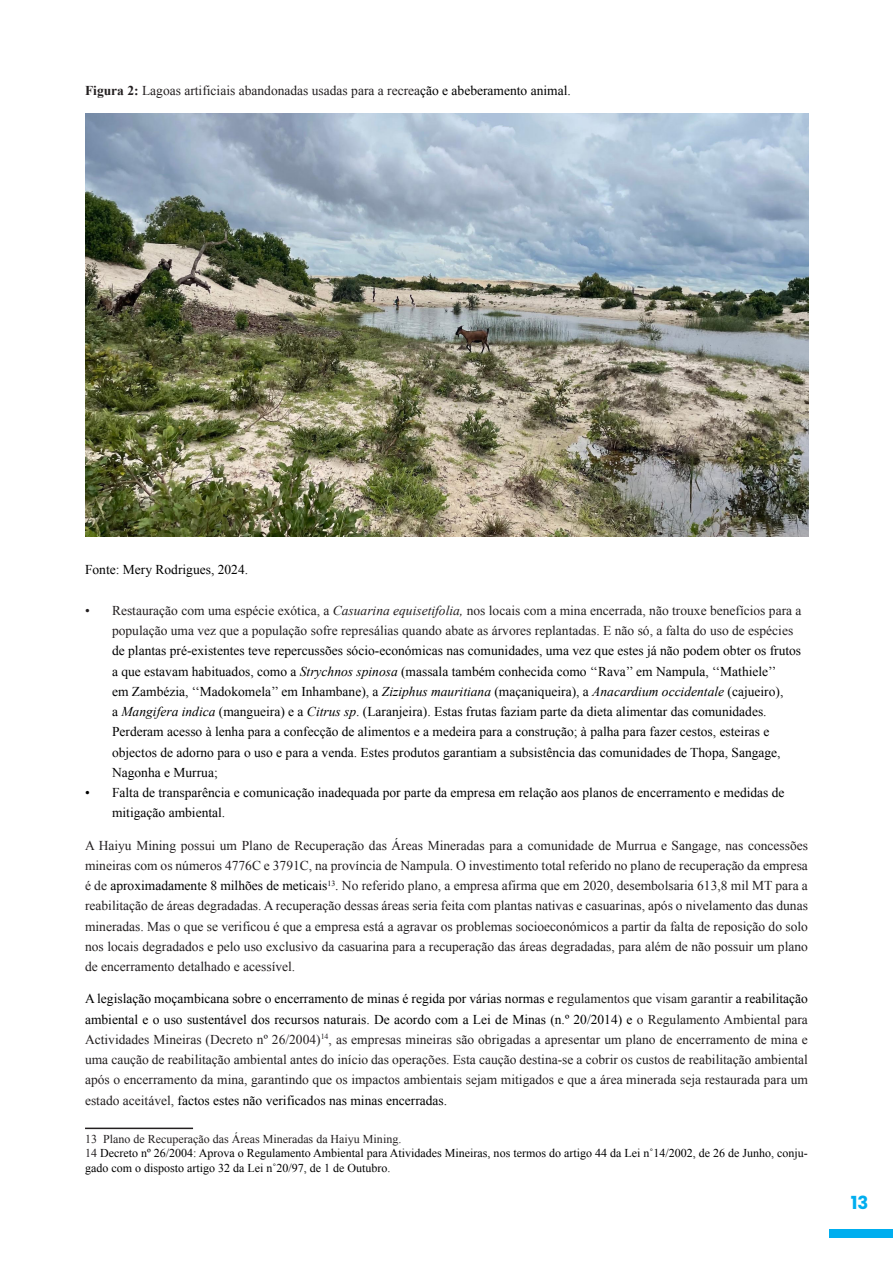
<style>
.page{position:relative;width:893px;height:1263px;background:#fff}
.page>*{position:absolute;margin:0;border:0;box-sizing:border-box;transform-origin:0 0}
.t1{font:700 18px "Poppins";color:#00aeef}
.t2{font:13.5px/20.2px "Times New Roman";color:#231f20;text-align:justify}
.List_Paragraph{font:13.5px/20.2px "Times New Roman";color:#000}
.t3{font:12px/14.4px "Times New Roman";color:#000}
.t4{font:12px "Times New Roman";color:#231f20}
.s1{font-weight:700}
.s2{color:#000}
.s3{color:#231f20}
.s4{font-style:italic;color:#231f20}
.s5{font-style:italic}
</style>
<div class="page">
<div style="left:829px;top:1229px;width:64px;height:9px;background:#00aeef"></div>
<img style="left:85px;top:114px;width:723px;height:423px">
<hr style="left:85px;top:1127px;width:108px;height:2px;background:#231f20">
<p class="t2" style="left:85px;top:80px;width:487px"><span class="s1">Figura 2:</span> Lagoas artificiais abandonadas usadas para a recrea<span class="s2">ção e abeberamento animal.</span></p>
<p class="List_Paragraph" style="left:85px;top:559px;width:165px">Fonte: Mery Rodrigues, 2024.</p>
<p class="List_Paragraph" style="left:112px;top:600px;width:691px;text-indent:-27px"><span class="s3">• Restauração com uma espécie exótica, a</span> <span class="s4">Casuarina equisetifolia,</span> <span class="s3">nos locais com a mina encerrada, não trouxe benefícios para a população uma vez que a população sofre represálias quando abate as árvores replantadas. E não só, a falta do uso de espécies </span>de plantas pré-existentes teve repercussões sócio-económicas nas comunidades, uma vez que estes já não podem obter os frutos a que estavam habituados, como a <span class="s5">Strychnos spinosa</span> (massala também conhecida como ‘‘Rava’’ em Nampula, ‘‘Mathiele’’<br>em Zambézia, ‘‘Madokomela’’ em Inhambane), a <span class="s5">Ziziphus mauritiana</span> (maçaniqueira), a <span class="s5">Anacardium occidentale</span> (cajueiro),<br>a <span class="s5">Mangifera indica</span> (mangueira) e a <span class="s5">Citrus sp</span>. (Laranjeira). Estas frutas faziam parte da dieta alimentar das comunidades.<br>Perderam acesso à lenha para a confecção de alimentos e a medeira para a construção; à palha para fazer cestos, esteiras e objectos de adorno para o uso e para a venda. Estes produtos garantiam a subsistência das comunidades de Thopa, Sangage, Nagonha e Murrua;</p>
<p class="List_Paragraph" style="left:112px;top:782px;width:674px;text-indent:-27px">• Falta de transparência e comunicação inadequada por parte da empresa em relação aos planos de encerramento e medidas de mitigação ambiental.</p>
<p class="t2" style="left:85px;top:835px;width:724px">A Haiyu Mining possui um Plano de Recuperação das Áreas Mineradas para a comunidade de Murrua e Sangage, nas concessões mineiras com os números 4776C e 3791C, na província de Nampula. O investimento total referido no plano de recuperação da empresa é de <span class="s2">aproximadamente 8 milhões de meticais</span><sup>13</sup><span class="s2">.</span> No referido plano, a empresa afirma que em 2020, desembolsaria 613,8 mil MT para a reabilitação de áreas degradadas. A recuperação dessas áreas seria feita com plantas nativas e casuarinas, após o nivelamento das dunas mineradas. Mas o que se verificou é que a empresa está a agravar os problemas socioeconómicos a partir da falta de reposição do solo nos locais degradados e pelo uso exclusivo da casuarina para a recuperação das áreas degradadas, para além de não possuir um plano de encerramento detalhado e acessível.</p>
<p class="t2" style="left:85px;top:988px;width:724px"><span class="s2">A legislação moçambicana sobre o encerramento de minas é regida por várias normas e</span> regulamentos que visam garantir <span class="s2">a reabilitação ambiental e o uso sustentável dos recursos naturais. De acordo com a Lei de Minas (n.º 20/2014) e</span> o Regulamento Ambiental para Actividades Mineiras (Decreto nº 26/2004)<sup>14</sup>, as empresas mineiras são obrigadas a apresentar um plano de encerramento de mina e uma caução de reabilitação ambiental antes do início das operações. Esta caução destina-se a cobrir os custos de reabilitação ambiental após o encerramento da mina, garantindo que os impactos ambientais sejam mitigados e que a área minerada seja restaurada para um estado aceitável, <span class="s2">factos estes não verificados nas minas encerradas.</span></p>
<p class="t4" style="left:85px;top:1131px;width:318px">13 Plano de Recuperação das Áreas Mineradas da Haiyu Mining.</p>
<p class="t3" style="left:85px;top:1146px;width:724px"><span class="s3">14</span> Decreto nº 26/2004: Aprova o Regulamento Ambiental para Atividades Mineiras, nos termos do artigo 44 da Lei n˚14/2002, de 26 de Junho, conju&shy;gado com o disposto artigo 32 da Lei n˚20/97, de 1 de Outubro.</p>
<h1 class="t1" style="left:851px;top:1192px;width:19px">13</h1>
</div>
